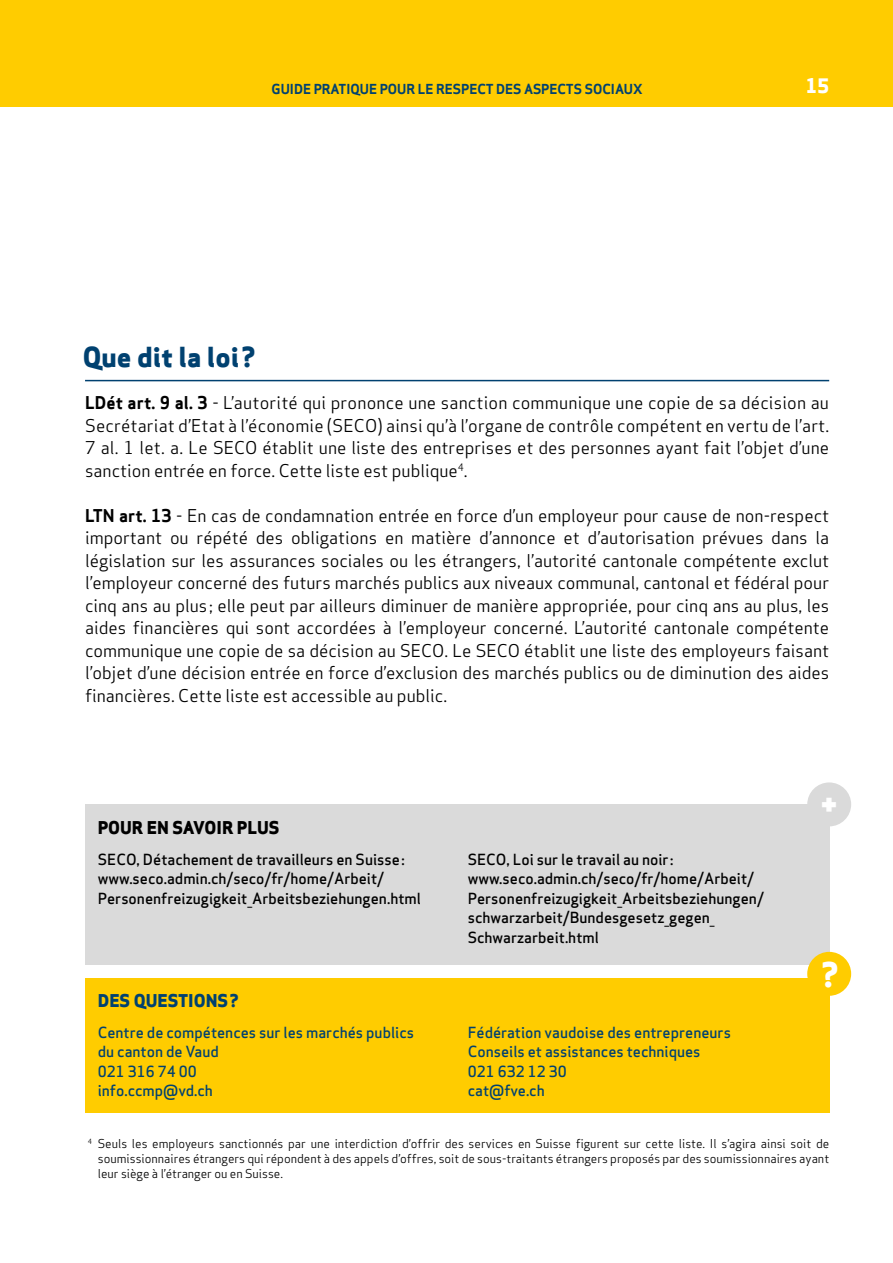
<style>
.page{position:relative;width:893px;height:1263px;background:#fff}
.page>*{position:absolute;margin:0;border:0;box-sizing:border-box;transform-origin:0 0}
.t1{font:800 33.15px "Apex Sans";color:#fff}
.t2{font:800 27px "Apex Sans";color:#004170}
.t3{font:800 19.5px "Apex Sans";color:#fff}
.t4{font:17.25px/22.5px "Apex Sans";color:#000;text-align:justify}
.t5{font:800 17.25px "Apex Sans";color:#000}
.t6{font:800 17.25px "Apex Sans";color:#004170}
.t7{font:500 15px/19.5px "Apex Sans";color:#000}
.t8{font:500 15px/19.5px "Apex Sans";color:#004170}
.t9{font:700 13.5px "Apex Sans";color:#004170}
.t10{font:12px/15px "Apex Sans";color:#000;text-align:justify}
.s1{font-weight:700}
</style>
<div class="page">
<div style="left:0;top:0;width:893px;height:106px;background:#fc0"></div>
<hr style="left:85px;top:380px;width:744px;height:1px;background:#004170">
<div style="left:85px;top:804px;width:744px;height:161px;background:#dadada"></div>
<div style="left:807px;top:782px;width:44px;height:44px;background:#dadada;border-radius:50%"></div>
<div style="left:85px;top:978px;width:744px;height:135px;background:#fc0"></div>
<div style="left:807px;top:952px;width:44px;height:44px;background:#fc0;border-radius:50%"></div>
<p class="t9" style="left:272px;top:80px;width:372px">GUIDE PRATIQUE POUR LE RESPECT DES ASPECTS SOCIAUX</p>
<p class="t3" style="left:806px;top:73px;width:25px">15</p>
<h2 class="t2" style="left:83px;top:339px;width:174px">Que dit la loi ?</h2>
<p class="t4" style="left:85px;top:390px;width:746px"><span class="s1">LDét art. 9 al. 3</span> - L’autorité qui prononce une sanction communique une copie de sa décision au Secrétariat d’Etat à l’économie (SECO) ainsi qu’à l’organe de contrôle compétent en vertu de l’art.<br>7 al. 1 let. a. Le SECO établit une liste des entreprises et des personnes ayant fait l’objet d’une sanction entrée en force. Cette liste est publique<sup>4</sup>.</p>
<p class="t4" style="left:85px;top:502px;width:746px"><span class="s1">LTN art. 13</span> - En cas de condamnation entrée en force d’un employeur pour cause de non-respect important ou répété des obligations en matière d’annonce et d’autorisation prévues dans la législation sur les assurances sociales ou les étrangers, l’autorité cantonale compétente exclut l’employeur concerné des futurs marchés publics aux niveaux communal, cantonal et fédéral pour cinq ans au plus ; elle peut par ailleurs diminuer de manière appropriée, pour cinq ans au plus, les aides financières qui sont accordées à l’employeur concerné. L’autorité cantonale compétente communique une copie de sa décision au SECO. Le SECO établit une liste des employeurs faisant l’objet d’une décision entrée en force d’exclusion des marchés publics ou de diminution des aides financières. Cette liste est accessible au public.</p>
<p class="t5" style="left:98px;top:816px;width:183px">POUR EN SAVOIR PLUS</p>
<p class="t7" style="left:98px;top:847px;width:325px">SECO, Détachement de travailleurs en Suisse : www.seco.admin.ch/seco/fr/home/Arbeit/<br>Personenfreizugigkeit_Arbeitsbeziehungen.html</p>
<p class="t6" style="left:98px;top:989px;width:142px">DES QUESTIONS ?</p>
<p class="t8" style="left:98px;top:1021px;width:318px">Centre de compétences sur les marchés publics du canton de Vaud<br>021 316 74 00<br>info.ccmp@vd.ch</p>
<p class="t7" style="left:468px;top:847px;width:298px">SECO, Loi sur le travail au noir : www.seco.admin.ch/seco/fr/home/Arbeit/ Personenfreizugigkeit_Arbeitsbeziehungen/ schwarzarbeit/Bundesgesetz_gegen_ Schwarzarbeit.html</p>
<p class="t8" style="left:468px;top:1021px;width:265px">Fédération vaudoise des entrepreneurs<br>Conseils et assistances techniques<br>021 632 12 30<br>cat@fve.ch</p>
<h1 class="t1" style="left:821px;top:782px;width:19px">+</h1>
<h1 class="t1" style="left:822px;top:953px;width:18px">?</h1>
<p class="t10" style="left:98px;top:1134px;width:733px;text-indent:-10px"><sup>4</sup> Seuls les employeurs sanctionnés par une interdiction d’offrir des services en Suisse figurent sur cette liste. Il s’agira ainsi soit de soumissionnaires étrangers qui répondent à des appels d’offres, soit de sous-traitants étrangers proposés par des soumissionnaires ayant leur siège à l’étranger ou en Suisse.</p>
</div>
